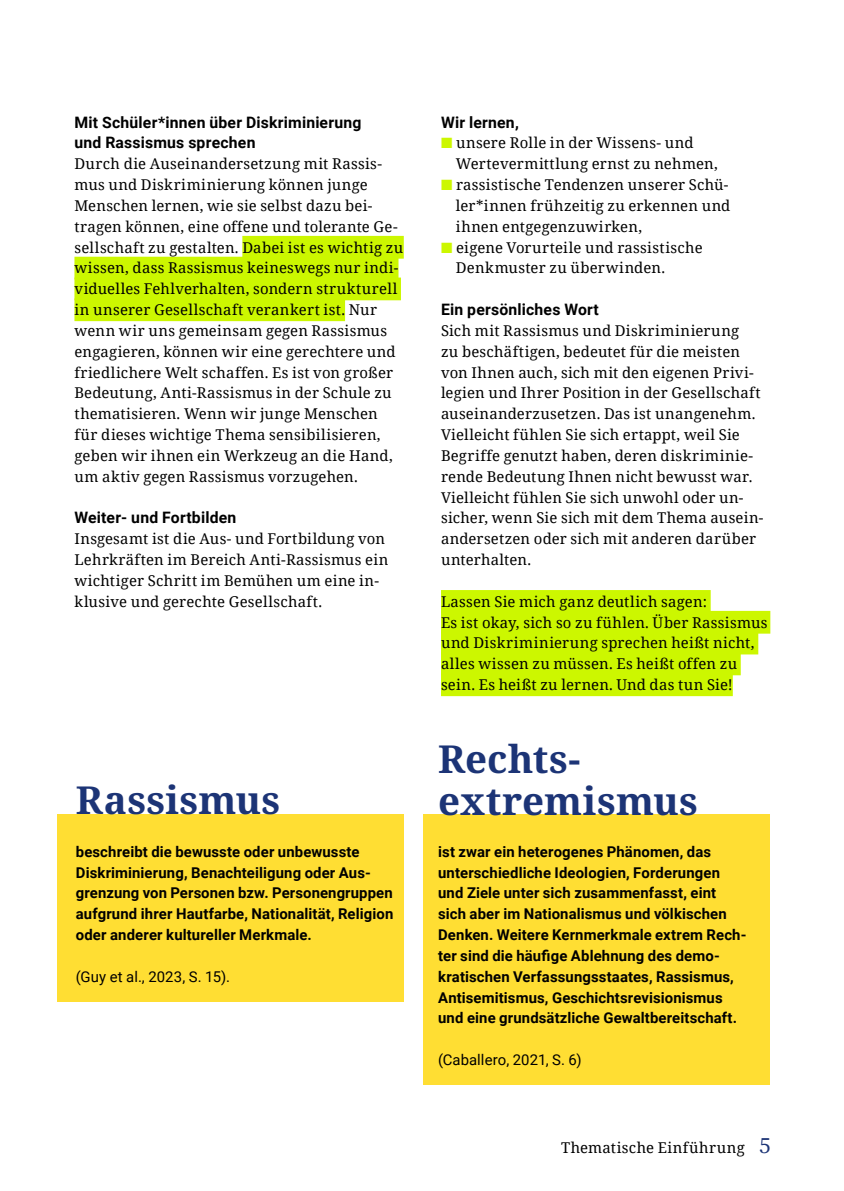
<style>
.page{position:relative;width:844px;height:1191px;background:#fff}
.page>*{position:absolute;margin:0;border:0;box-sizing:border-box;transform-origin:0 0}
.t1{font:700 38.5px/42px "Noto Serif";letter-spacing:.01em;color:#1c3476}
.t2{font:500 21px "Noto Serif TC";color:#1c3476}
.t3{font:700 15.75px/20.8px "Roboto";letter-spacing:.015em;color:#000}
.t4{font:14.88px/20.8px "Noto Serif";letter-spacing:.015em;color:#000}
.t5{font:700 14.88px/20.8px "Roboto";letter-spacing:.01em;color:#000}
.t6{font:14.88px "Roboto";letter-spacing:.005em;color:#000}
.s1{color:#ccf700}
</style>
<div class="page">
<div style="left:57px;top:814px;width:346px;height:187px;background:#ffde33"></div>
<div style="left:242px;top:236px;width:161px;height:23px;background:#ccf700"></div>
<div style="left:74px;top:257px;width:324px;height:22px;background:#ccf700"></div>
<div style="left:74px;top:277px;width:327px;height:23px;background:#ccf700"></div>
<div style="left:74px;top:298px;width:271px;height:23px;background:#ccf700"></div>
<div style="left:441px;top:590px;width:269px;height:23px;background:#ccf700"></div>
<div style="left:441px;top:611px;width:329px;height:22px;background:#ccf700"></div>
<div style="left:441px;top:631px;width:317px;height:23px;background:#ccf700"></div>
<div style="left:441px;top:652px;width:299px;height:23px;background:#ccf700"></div>
<div style="left:441px;top:673px;width:291px;height:23px;background:#ccf700"></div>
<div style="left:423px;top:814px;width:346px;height:271px;background:#ffde33"></div>
<p class="t3" style="left:74px;top:111px;width:288px">Mit Schüler*innen über Diskriminierung und Rassismus sprechen</p>
<p class="t4" style="left:74px;top:153px;width:330px">Durch die Auseinandersetzung mit Rassis&shy;mus und Diskriminierung können junge Menschen lernen, wie sie selbst dazu bei&shy;tragen können, eine offene und tolerante Ge&shy;sellschaft zu gestalten. Dabei ist es wichtig zu wissen, dass Rassismus keineswegs nur indi&shy;viduelles Fehlverhalten, sondern strukturell in unserer Gesellschaft verankert ist. Nur wenn wir uns gemeinsam gegen Rassismus engagieren, können wir eine gerechtere und friedlichere Welt schaffen. Es ist von großer Bedeutung, Anti-Rassismus in der Schule zu thematisieren. Wenn wir junge Menschen für dieses wichtige Thema sensibilisieren, geben wir ihnen ein Werkzeug an die Hand, um aktiv gegen Rassismus vorzugehen.</p>
<p class="t3" style="left:74px;top:507px;width:163px">Weiter- und Fortbilden</p>
<p class="t4" style="left:74px;top:528px;width:315px">Insgesamt ist die Aus- und Fortbildung von Lehrkräften im Bereich Anti-Rassismus ein wichtiger Schritt im Bemühen um eine in&shy;klusive und gerechte Gesellschaft.</p>
<h1 class="t1" style="left:76px;top:780px;width:206px">Rassismus</h1>
<p class="t5" style="left:76px;top:840px;width:319px">beschreibt die bewusste oder unbewusste Diskriminierung, Benachteiligung oder Aus&shy;grenzung von Personen bzw. Personengruppen aufgrund ihrer Hautfarbe, Nationalität, Religion oder anderer kultureller Merkmale.</p>
<p class="t6" style="left:76px;top:966px;width:156px">(Guy et al., 2023, S. 15).</p>
<p class="t3" style="left:441px;top:111px;width:79px">Wir lernen,</p>
<p class="t4" style="left:456px;top:132px;width:263px;text-indent:-15px"><span class="s1">■</span> unsere Rolle in der Wissens- und<br>Wertevermittlung ernst zu nehmen,</p>
<p class="t4" style="left:456px;top:174px;width:276px;text-indent:-15px"><span class="s1">■</span> rassistische Tendenzen unserer Schü&shy;ler*innen frühzeitig zu erkennen und ihnen entgegenzuwirken,</p>
<p class="t4" style="left:456px;top:236px;width:248px;text-indent:-15px"><span class="s1">■</span> eigene Vorurteile und rassistische<br>Denkmuster zu überwinden.</p>
<p class="t3" style="left:441px;top:298px;width:159px">Ein persönliches Wort</p>
<p class="t4" style="left:441px;top:319px;width:324px">Sich mit Rassismus und Diskriminierung<br>zu beschäftigen, bedeutet für die meisten von Ihnen auch, sich mit den eigenen Privi&shy;legien und Ihrer Position in der Gesellschaft auseinanderzusetzen. Das ist unangenehm.<br>Vielleicht fühlen Sie sich ertappt, weil Sie Begriffe genutzt haben, deren diskriminie&shy;rende Bedeutung Ihnen nicht bewusst war.<br>Vielleicht fühlen Sie sich unwohl oder un&shy;sicher, wenn Sie sich mit dem Thema ausein&shy;andersetzen oder sich mit anderen darüber unterhalten.</p>
<p class="t4" style="left:441px;top:590px;width:328px">Lassen Sie mich ganz deutlich sagen:<br>Es ist okay, sich so zu fühlen. Über Rassismus und Diskriminierung sprechen heißt nicht, alles wissen zu müssen. Es heißt offen zu sein. Es heißt zu lernen. Und das tun Sie!</p>
<h1 class="t1" style="left:438px;top:739px;width:261px">Rechts&shy;extremismus</h1>
<p class="t5" style="left:438px;top:840px;width:310px">ist zwar ein heterogenes Phänomen, das unterschiedliche Ideologien, Forderungen und Ziele unter sich zusammenfasst, eint sich aber im Nationalismus und völkischen Denken. Weitere Kernmerkmale extrem Rech&shy;ter sind die häufige Ablehnung des demo&shy;kratischen Verfassungsstaates, Rassismus, Antisemitismus, Geschichtsrevisionismus und eine grundsätzliche Gewaltbereitschaft.</p>
<p class="t6" style="left:438px;top:1049px;width:145px">(Caballero, 2021, S. 6)</p>
<p class="t4" style="left:561px;top:1136px;width:185px">Thematische Einführung</p>
<h2 class="t2" style="left:759px;top:1133px;width:13px">5</h2>
</div>
